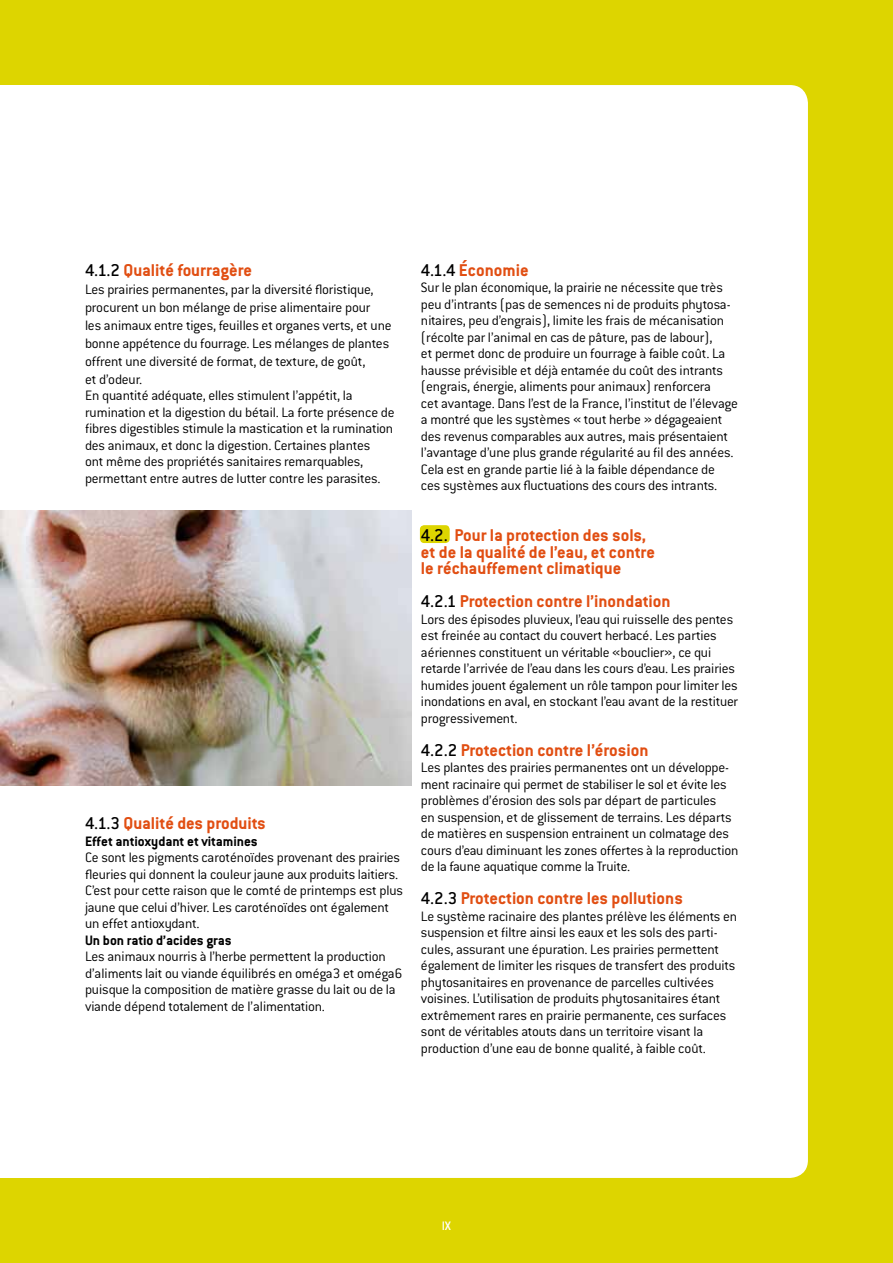
<style>
.page{position:relative;width:893px;height:1263px;background:#ddd500}
.page>*{position:absolute;margin:0;border:0;box-sizing:border-box;transform-origin:0 0}
.t1{font:700 18.75px/16.5px "Conduit ITC";color:#e14e12}
.t2{font:300 15px/16.5px "Conduit ITC";letter-spacing:-.015em;color:#000}
.t3{font:700 15px "Conduit ITC";color:#000}
.t4{font:500 13.5px "Conduit ITC";color:#fff}
.s1{font-weight:500;color:#000}
</style>
<div class="page">
<div style="left:208px;top:85px;width:600px;height:1093px;background:#fff"></div>
<div style="left:0;top:85px;width:208px;height:1093px;background:#fff"></div>
<div style="left:420px;top:525px;width:30px;height:18px;background:#ddd500;border-radius:4px"></div>
<img style="left:0;top:510px;width:411px;height:276px">
<p class="t1" style="left:85px;top:261px;width:169px"><span class="s1">4.1.2</span> Qualité fourragère</p>
<p class="t2" style="left:85px;top:280px;width:308px;line-height:18px">Les prairies permanentes, par la diversité floristique, procurent un bon mélange de prise alimentaire pour<br>les animaux entre tiges, feuilles et organes verts, et une bonne appétence du fourrage. Les mélanges de plantes offrent une diversité de format, de texture, de goût,<br>et d’odeur.</p>
<p class="t2" style="left:85px;top:387px;width:311px">En quantité adéquate, elles stimulent l’appétit, la rumination et la digestion du bétail. La forte présence de fibres digestibles stimule la mastication et la rumination des animaux, et donc la digestion. Certaines plantes<br>ont même des propriétés sanitaires remarquables, permettant entre autres de lutter contre les parasites.</p>
<p class="t1" style="left:85px;top:815px;width:182px"><span class="s1">4.1.3</span> Qualité des produits</p>
<p class="t3" style="left:85px;top:832px;width:174px">Effet antioxydant et vitamines</p>
<p class="t2" style="left:85px;top:849px;width:319px">Ce sont les pigments caroténoïdes provenant des prairies fleuries qui donnent la couleur jaune aux produits laitiers.<br>C’est pour cette raison que le comté de printemps est plus jaune que celui d’hiver. Les caroténoïdes ont également un effet antioxydant.</p>
<p class="t3" style="left:85px;top:931px;width:148px">Un bon ratio d’acides gras</p>
<p class="t2" style="left:85px;top:948px;width:319px">Les animaux nourris à l’herbe permettent la production d’aliments lait ou viande équilibrés en oméga3 et oméga6 puisque la composition de matière grasse du lait ou de la viande dépend totalement de l’alimentation.</p>
<p class="t1" style="left:421px;top:261px;width:109px"><span class="s1">4.1.4</span> Économie</p>
<p class="t2" style="left:421px;top:279px;width:319px">Sur le plan économique, la prairie ne nécessite que très peu d’intrants (pas de semences ni de produits phytosa&shy;nitaires, peu d’engrais), limite les frais de mécanisation (récolte par l’animal en cas de pâture, pas de labour),<br>et permet donc de produire un fourrage à faible coût. La hausse prévisible et déjà entamée du coût des intrants (engrais, énergie, aliments pour animaux) renforcera<br>cet avantage. Dans l’est de la France, l’institut de l’élevage a montré que les systèmes « tout herbe » dégageaient des revenus comparables aux autres, mais présentaient l’avantage d’une plus grande régularité au fil des années.<br>Cela est en grande partie lié à la faible dépendance de ces systèmes aux fluctuations des cours des intrants.</p>
<p class="t1" style="left:421px;top:527px;width:236px"><span class="s1">4.2.</span> Pour la protection des sols, et de la qualité de l’eau, et contre le réchauffement climatique</p>
<p class="t1" style="left:421px;top:593px;width:251px"><span class="s1">4.2.1</span> Protection contre l’inondation</p>
<p class="t2" style="left:421px;top:611px;width:319px">Lors des épisodes pluvieux, l’eau qui ruisselle des pentes est freinée au contact du couvert herbacé. Les parties aériennes constituent un véritable «bouclier», ce qui retarde l’arrivée de l’eau dans les cours d’eau. Les prairies humides jouent également un rôle tampon pour limiter les inondations en aval, en stockant l’eau avant de la restituer progressivement.</p>
<p class="t1" style="left:421px;top:741px;width:229px"><span class="s1">4.2.2</span> Protection contre l’érosion</p>
<p class="t2" style="left:421px;top:759px;width:319px">Les plantes des prairies permanentes ont un développe&shy;ment racinaire qui permet de stabiliser le sol et évite les problèmes d’érosion des sols par départ de particules<br>en suspension, et de glissement de terrains. Les départs de matières en suspension entrainent un colmatage des cours d’eau diminuant les zones offertes à la reproduction de la faune aquatique comme la Truite.</p>
<p class="t1" style="left:421px;top:890px;width:263px"><span class="s1">4.2.3</span> Protection contre les pollutions</p>
<p class="t2" style="left:421px;top:908px;width:318px">Le système racinaire des plantes prélève les éléments en suspension et filtre ainsi les eaux et les sols des parti&shy;cules, assurant une épuration. Les prairies permettent également de limiter les risques de transfert des produits phytosanitaires en provenance de parcelles cultivées voisines. L’utilisation de produits phytosanitaires étant extrêmement rares en prairie permanente, ces surfaces sont de véritables atouts dans un territoire visant la production d’une eau de bonne qualité, à faible coût.</p>
<p class="t4" style="left:442px;top:1218px;width:11px">IX</p>
</div>
